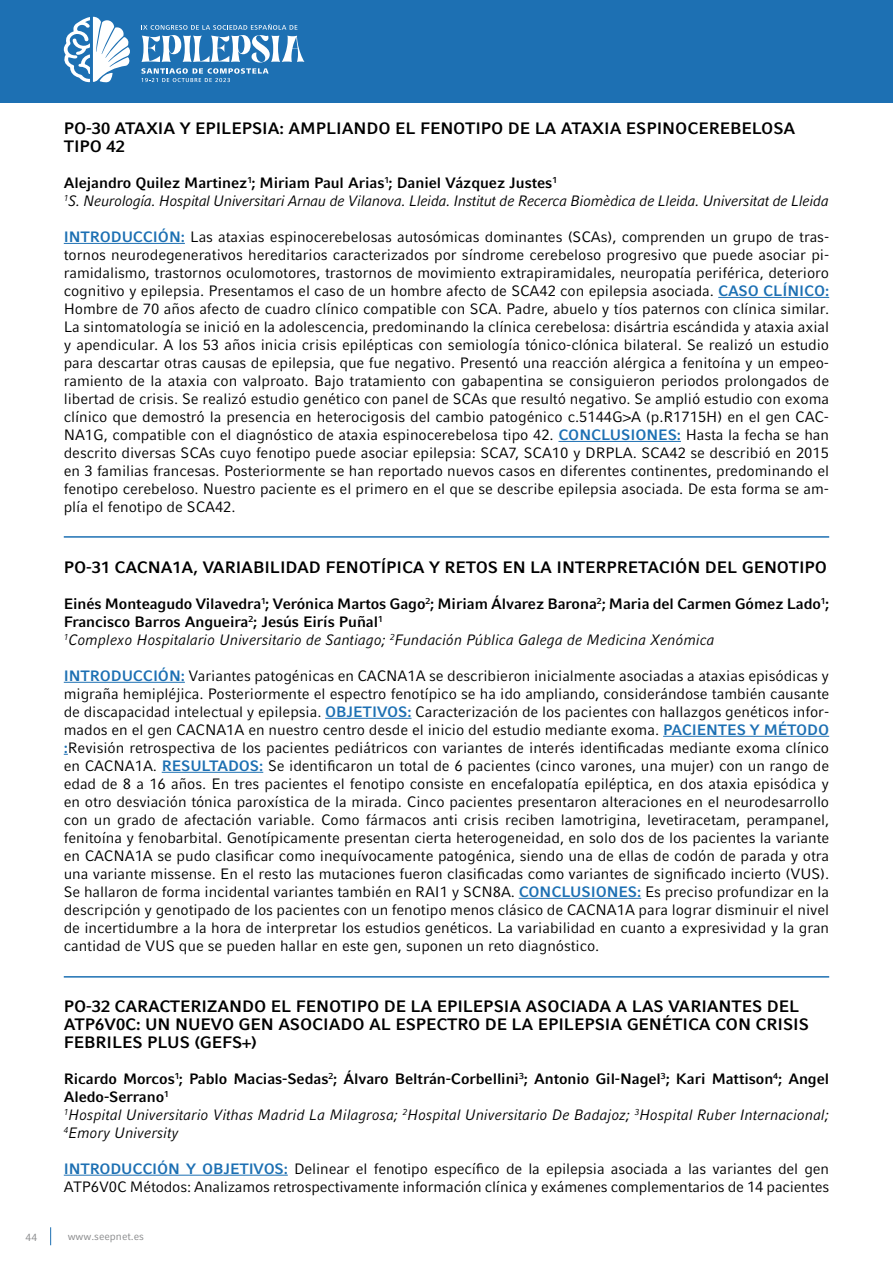
<style>
.page{position:relative;width:893px;height:1263px;background:#fff}
.page>*{position:absolute;margin:0;border:0;box-sizing:border-box;transform-origin:0 0}
.t1{font:700 16.5px/18px "Compatil Fact LT";letter-spacing:-.005em;color:#000}
.t2{font:15px/18px "Compatil Fact LT";letter-spacing:-.01em;color:#000;text-align:justify}
.t3{font:700 15px/18px "Compatil Fact LT";letter-spacing:-.005em;color:#000}
.t4{font:italic 15px/18px "Compatil Fact LT Pro";letter-spacing:-.005em;color:#000}
.t5{font:italic 15px "Compatil Fact LT Pro";letter-spacing:-.025em;color:#000}
.t6{font:10.5px "Compatil Fact LT";color:#87888a}
.s1{font-weight:700;color:#1d70b3}
</style>
<div class="page">
<div style="left:0;top:0;width:893px;height:102px;background:#1d70b3"></div>
<svg style="left:50px;top:1227px;width:1px;height:18px"></svg>
<svg style="left:63px;top:17px;width:67px;height:66px"></svg>
<svg style="left:141px;top:24px;width:163px;height:58px"></svg>
<hr style="left:64px;top:243px;width:121px;height:1px;background:#1d70b3">
<hr style="left:718px;top:297px;width:111px;height:1px;background:#1d70b3">
<hr style="left:558px;top:441px;width:123px;height:1px;background:#1d70b3">
<hr style="left:64px;top:682px;width:121px;height:1px;background:#1d70b3">
<hr style="left:325px;top:718px;width:87px;height:1px;background:#1d70b3">
<hr style="left:663px;top:736px;width:166px;height:1px;background:#1d70b3">
<hr style="left:162px;top:772px;width:101px;height:1px;background:#1d70b3">
<hr style="left:519px;top:898px;width:122px;height:1px;background:#1d70b3">
<hr style="left:64px;top:1175px;width:224px;height:1px;background:#1d70b3">
<hr style="left:64px;top:536px;width:765px;height:2px;background:#1d70b3">
<hr style="left:64px;top:976px;width:765px;height:1px;background:#1d70b3">
<p class="t1" style="left:64px;top:119px;width:733px">PO-30 ATAXIA Y EPILEPSIA: AMPLIANDO EL FENOTIPO DE LA ATAXIA ESPINOCEREBELOSA<br>TIPO 42</p>
<p class="t3" style="left:64px;top:174px;width:495px">Alejandro Quilez Martinez<sup>1</sup>; Miriam Paul Arias<sup>1</sup>; Daniel Vázquez Justes<sup>1</sup></p>
<p class="t5" style="left:64px;top:192px;width:767px"><sup>1</sup>S. Neurología. Hospital Universitari Arnau de Vilanova. Lleida. Institut de Recerca Biomèdica de Lleida. Universitat de Lleida</p>
<p class="t2" style="left:64px;top:228px;width:767px"><span class="s1">INTRODUCCIÓN:</span> Las ataxias espinocerebelosas autosómicas dominantes (SCAs), comprenden un grupo de tras&shy;tornos neurodegenerativos hereditarios caracterizados por síndrome cerebeloso progresivo que puede asociar pi&shy;ramidalismo, trastornos oculomotores, trastornos de movimiento extrapiramidales, neuropatía periférica, deterioro cognitivo y epilepsia. Presentamos el caso de un hombre afecto de SCA42 con epilepsia asociada. <span class="s1">CASO CLÍNICO:<br></span>Hombre de 70 años afecto de cuadro clínico compatible con SCA. Padre, abuelo y tíos paternos con clínica similar.<br>La sintomatología se inició en la adolescencia, predominando la clínica cerebelosa: disártria escándida y ataxia axial y apendicular. A los 53 años inicia crisis epilépticas con semiología tónico-clónica bilateral. Se realizó un estudio para descartar otras causas de epilepsia, que fue negativo. Presentó una reacción alérgica a fenitoína y un empeo&shy;ramiento de la ataxia con valproato. Bajo tratamiento con gabapentina se consiguieron periodos prolongados de libertad de crisis. Se realizó estudio genético con panel de SCAs que resultó negativo. Se amplió estudio con exoma clínico que demostró la presencia en heterocigosis del cambio patogénico c.5144G&gt;A (p.R1715H) en el gen CAC-NA1G, compatible con el diagnóstico de ataxia espinocerebelosa tipo 42. <span class="s1">CONCLUSIONES:</span> Hasta la fecha se han descrito diversas SCAs cuyo fenotipo puede asociar epilepsia: SCA7, SCA10 y DRPLA. SCA42 se describió en 2015 en 3 familias francesas. Posteriormente se han reportado nuevos casos en diferentes continentes, predominando el fenotipo cerebeloso. Nuestro paciente es el primero en el que se describe epilepsia asociada. De esta forma se am&shy;plía el fenotipo de SCA42.</p>
<p class="t1" style="left:64px;top:558px;width:765px">PO-31 CACNA1A, VARIABILIDAD FENOTÍPICA Y RETOS EN LA INTERPRETACIÓN DEL GENOTIPO</p>
<p class="t3" style="left:64px;top:594px;width:767px">Einés Monteagudo Vilavedra<sup>1</sup>; Verónica Martos Gago<sup>2</sup>; Miriam Álvarez Barona<sup>2</sup>; Maria del Carmen Gómez Lado<sup>1</sup>;<br>Francisco Barros Angueira<sup>2</sup>; Jesús Eirís Puñal<sup>1</sup></p>
<p class="t4" style="left:64px;top:631px;width:653px"><sup>1</sup>Complexo Hospitalario Universitario de Santiago; <sup>2</sup>Fundación Pública Galega de Medicina Xenómica</p>
<p class="t2" style="left:64px;top:666px;width:767px"><span class="s1">INTRODUCCIÓN:</span> Variantes patogénicas en CACNA1A se describieron inicialmente asociadas a ataxias episódicas y migraña hemipléjica. Posteriormente el espectro fenotípico se ha ido ampliando, considerándose también causante de discapacidad intelectual y epilepsia. <span class="s1">OBJETIVOS:</span> Caracterización de los pacientes con hallazgos genéticos infor&shy;mados en el gen CACNA1A en nuestro centro desde el inicio del estudio mediante exoma. <span class="s1">PACIENTES Y MÉTODO :</span>Revisión retrospectiva de los pacientes pediátricos con variantes de interés identificadas mediante exoma clínico en CACNA1A. <span class="s1">RESULTADOS:</span> Se identificaron un total de 6 pacientes (cinco varones, una mujer) con un rango de edad de 8 a 16 años. En tres pacientes el fenotipo consiste en encefalopatía epiléptica, en dos ataxia episódica y en otro desviación tónica paroxística de la mirada. Cinco pacientes presentaron alteraciones en el neurodesarrollo con un grado de afectación variable. Como fármacos anti crisis reciben lamotrigina, levetiracetam, perampanel, fenitoína y fenobarbital. Genotípicamente presentan cierta heterogeneidad, en solo dos de los pacientes la variante en CACNA1A se pudo clasificar como inequívocamente patogénica, siendo una de ellas de codón de parada y otra una variante missense. En el resto las mutaciones fueron clasificadas como variantes de significado incierto (VUS).<br>Se hallaron de forma incidental variantes también en RAI1 y SCN8A. <span class="s1">CONCLUSIONES:</span> Es preciso profundizar en la descripción y genotipado de los pacientes con un fenotipo menos clásico de CACNA1A para lograr disminuir el nivel de incertidumbre a la hora de interpretar los estudios genéticos. La variabilidad en cuanto a expresividad y la gran cantidad de VUS que se pueden hallar en este gen, suponen un reto diagnóstico.</p>
<p class="t1" style="left:64px;top:997px;width:747px">PO-32 CARACTERIZANDO EL FENOTIPO DE LA EPILEPSIA ASOCIADA A LAS VARIANTES DEL<br>ATP6V0C: UN NUEVO GEN ASOCIADO AL ESPECTRO DE LA EPILEPSIA GENÉTICA CON CRISIS<br>FEBRILES PLUS (GEFS+)</p>
<p class="t3" style="left:64px;top:1069px;width:767px">Ricardo Morcos<sup>1</sup>; Pablo Macias-Sedas<sup>2</sup>; Álvaro Beltrán-Corbellini<sup>3</sup>; Antonio Gil-Nagel<sup>3</sup>; Kari Mattison<sup>4</sup>; Angel<br>Aledo-Serrano<sup>1</sup></p>
<p class="t4" style="left:64px;top:1105px;width:767px"><sup>1</sup>Hospital Universitario Vithas Madrid La Milagrosa; <sup>2</sup>Hospital Universitario De Badajoz; <sup>3</sup>Hospital Ruber Internacional;<br><sup>4</sup>Emory University</p>
<p class="t2" style="left:64px;top:1159px;width:767px"><span class="s1">INTRODUCCIÓN Y OBJETIVOS:</span> Delinear el fenotipo específico de la epilepsia asociada a las variantes del gen<br>ATP6V0C Métodos: Analizamos retrospectivamente información clínica y exámenes complementarios de 14 pacientes</p>
<p class="t6" style="left:26px;top:1231px;width:13px">44</p>
<p class="t6" style="left:68px;top:1230px;width:78px">www.seepnet.es</p>
</div>
